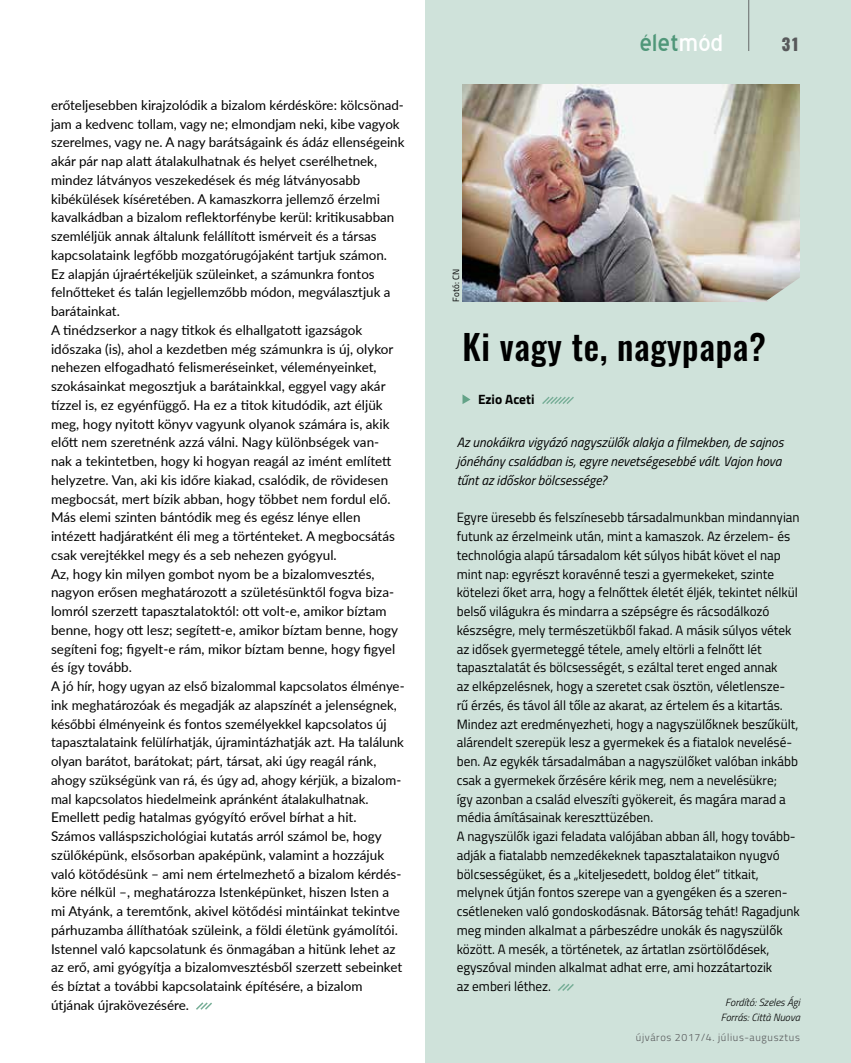
<style>
.page{position:relative;width:851px;height:1063px;background:#fff}
.page>*{position:absolute;margin:0;border:0;box-sizing:border-box;transform-origin:0 0}
.Cím_talp_nélküli{font:500 34.5px "Oswald";letter-spacing:.02em;color:#000}
.t1{font:30px "Blue Highway";letter-spacing:.01em;color:#509779}
.t2{font:800 16.5px "Oswald";color:#58595b}
.Szöveg{font:13.5px/18.8px "Lato";color:#000}
.box_szöveg{font:13.5px/18.8px "Titillium";color:#000}
.box_szöveg-2{font:italic 13.5px/18.8px "Titillium";color:#000}
.szerző_felül{font:700 13.5px "Titillium";color:#000}
.Forrás-fordította{font:italic 300 10.5px "Titillium";color:#000}
.t3{font:300 10.5px "Titillium";letter-spacing:.06em;color:#58595b}
.Forrás-fordította-2{font:9px "Titillium";color:#000}
.s1{color:#fff}
</style>
<div class="page">
<div style="left:425px;top:0;width:425px;height:1063px;background:#cfe2da"></div>
<svg style="left:558px;top:983px;width:16px;height:8px"></svg>
<hr style="left:748px;top:0;width:1px;height:51px;background:#58595b">
<svg style="left:462px;top:394px;width:8px;height:10px"></svg>
<svg style="left:542px;top:396px;width:32px;height:8px"></svg>
<img style="left:462px;top:84px;width:337px;height:218px">
<svg style="left:196px;top:1002px;width:16px;height:8px"></svg>
<svg style="left:766px;top:262px;width:34px;height:40px"></svg>
<p class="Szöveg" style="left:51px;top:95px;width:355px">erőteljesebben kirajzolódik a bizalom kérdésköre: kölcsönad&shy;jam a kedvenc tollam, vagy ne; elmondjam neki, kibe vagyok szerelmes, vagy ne. A nagy barátságaink és ádáz ellenségeink akár pár nap alatt átalakulhatnak és helyet cserélhetnek, mindez látványos veszekedések és még látványosabb kibékülések kíséretében. A kamaszkorra jellemző érzelmi kavalkádban a bizalom reflektorfénybe kerül: kritikusabban szemléljük annak általunk felállított ismérveit és a társas kapcsolataink legfőbb mozgatórugójaként tartjuk számon.<br>Ez alapján újraértékeljük szüleinket, a számunkra fontos felnőtteket és talán legjellemzőbb módon, megválasztjuk a barátainkat.</p>
<p class="Szöveg" style="left:51px;top:320px;width:345px">A tinédzserkor a nagy titkok és elhallgatott igazságok időszaka (is), ahol a kezdetben még számunkra is új, olykor nehezen elfogadható felismeréseinket, véleményeinket, szokásainkat megosztjuk a barátainkkal, eggyel vagy akár tízzel is, ez egyénfüggő. Ha ez a titok kitudódik, azt éljük meg, hogy nyitott könyv vagyunk olyanok számára is, akik előtt nem szeretnénk azzá válni. Nagy különbségek van&shy;nak a tekintetben, hogy ki hogyan reagál az imént említett helyzetre. Van, aki kis időre kiakad, csalódik, de rövidesen megbocsát, mert bízik abban, hogy többet nem fordul elő.<br>Más elemi szinten bántódik meg és egész lénye ellen intézett hadjáratként éli meg a történteket. A megbocsátás csak verejtékkel megy és a seb nehezen gyógyul.</p>
<p class="Szöveg" style="left:51px;top:564px;width:348px">Az, hogy kin milyen gombot nyom be a bizalomvesztés, nagyon erősen meghatározott a születésünktől fogva biza&shy;lomról szerzett tapasztalatoktól: ott volt-e, amikor bíztam benne, hogy ott lesz; segített-e, amikor bíztam benne, hogy segíteni fog; figyelt-e rám, mikor bíztam benne, hogy figyel és így tovább.</p>
<p class="Szöveg" style="left:51px;top:676px;width:355px">A jó hír, hogy ugyan az első bizalommal kapcsolatos élménye&shy;ink meghatározóak és megadják az alapszínét a jelenségnek, későbbi élményeink és fontos személyekkel kapcsolatos új tapasztalataink felülírhatják, újramintázhatják azt. Ha találunk olyan barátot, barátokat; párt, társat, aki úgy reagál ránk, ahogy szükségünk van rá, és úgy ad, ahogy kérjük, a bizalom&shy;mal kapcsolatos hiedelmeink apránként átalakulhatnak.</p>
<p class="Szöveg" style="left:51px;top:807px;width:353px">Emellett pedig hatalmas gyógyító erővel bírhat a hit.<br>Számos valláspszichológiai kutatás arról számol be, hogy szülőképünk, elsősorban apaképünk, valamint a hozzájuk való kötődésünk – ami nem értelmezhető a bizalom kérdés&shy;köre nélkül –, meghatározza Istenképünket, hiszen Isten a mi Atyánk, a teremtőnk, akivel kötődési mintáinkat tekintve párhuzamba állíthatóak szüleink, a földi életünk gyámolítói.<br>Istennel való kapcsolatunk és önmagában a hitünk lehet az az erő, ami gyógyítja a bizalomvesztésből szerzett sebeinket és bíztat a további kapcsolataink építésére, a bizalom útjának újrakövezésére.</p>
<p class="Forrás-fordította-2" style="left:449px;top:302px;width:34px;rotate:-90deg">Fotó: CN</p>
<p class="t1" style="left:639px;top:30px;width:85px">élet<span class="s1">mód</span></p>
<p class="t2" style="left:781px;top:33px;width:20px">31</p>
<p class="Cím_talp_nélküli" style="left:462px;top:323px;width:305px">Ki vagy te, nagypapa?</p>
<p class="szerző_felül" style="left:478px;top:389px;width:58px">Ezio Aceti</p>
<p class="box_szöveg-2" style="left:456px;top:433px;width:328px">Az unokáikra vigyázó nagyszülők alakja a filmekben, de sajnos jónéhány családban is, egyre nevetségesebbé vált. Vajon hova tűnt az időskor bölcsessége?</p>
<p class="box_szöveg" style="left:456px;top:508px;width:344px">Egyre üresebb és felszínesebb társadalmunkban mindannyian futunk az érzelmeink után, mint a kamaszok. Az érzelem- és technológia alapú társadalom két súlyos hibát követ el nap mint nap: egyrészt koravénné teszi a gyermekeket, szinte kötelezi őket arra, hogy a felnőttek életét éljék, tekintet nélkül belső világukra és mindarra a szépségre és rácsodálkozó készségre, mely természetükből fakad. A másik súlyos vétek az idősek gyermeteggé tétele, amely eltörli a felnőtt lét tapasztalatát és bölcsességét, s ezáltal teret enged annak<br>az elképzelésnek, hogy a szeretet csak ösztön, véletlensze&shy;rű érzés, és távol áll tőle az akarat, az értelem és a kitartás.<br>Mindez azt eredményezheti, hogy a nagyszülőknek beszűkült, alárendelt szerepük lesz a gyermekek és a fiatalok nevelésé&shy;ben. Az egykék társadalmában a nagyszülőket valóban inkább csak a gyermekek őrzésére kérik meg, nem a nevelésükre;<br>így azonban a család elveszíti gyökereit, és magára marad a média ámításainak kereszttüzében.</p>
<p class="box_szöveg" style="left:456px;top:826px;width:345px">A nagyszülők igazi feladata valójában abban áll, hogy tovább&shy;adják a fiatalabb nemzedékeknek tapasztalataikon nyugvó bölcsességüket, és a „kiteljesedett, boldog élet” titkait, melynek útján fontos szerepe van a gyengéken és a szeren&shy;csétleneken való gondoskodásnak. Bátorság tehát! Ragadjunk meg minden alkalmat a párbeszédre unokák és nagyszülők között. A mesék, a történetek, az ártatlan zsörtölődések, egyszóval minden alkalmat adhat erre, ami hozzátartozik<br>az emberi léthez.</p>
<p class="Forrás-fordította" style="left:725px;top:995px;width:76px">Fordító: Szeles Ági</p>
<p class="Forrás-fordította" style="left:720px;top:1010px;width:81px">Forrás: Città Nuova</p>
<p class="t3" style="left:635px;top:1029px;width:165px">újváros 2017/4. július-augusztus</p>
</div>
